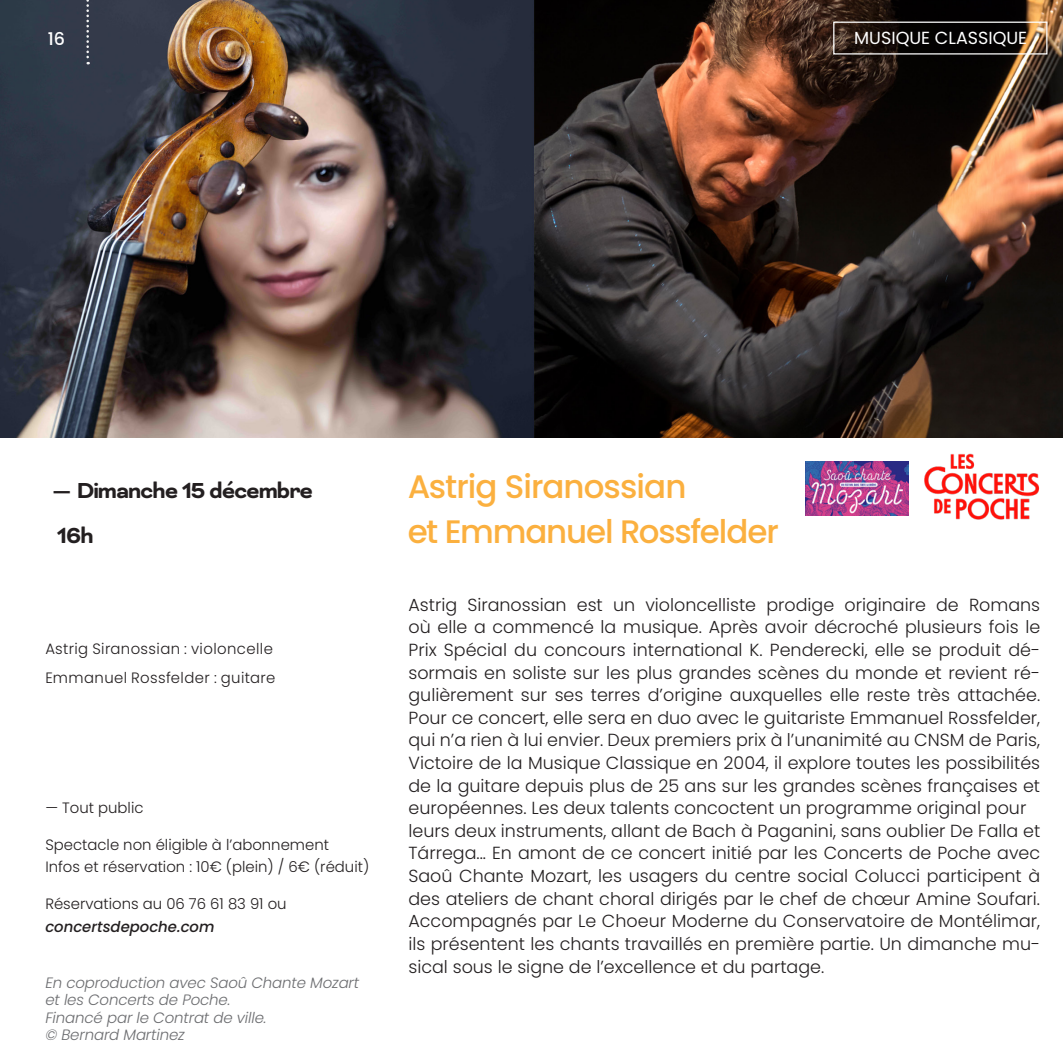
<style>
.page{position:relative;width:1063px;height:1063px;background:#fff}
.page>*{position:absolute;margin:0;border:0;box-sizing:border-box;transform-origin:0 0}
.titre{font:500 32.5px "Poppins";letter-spacing:-.035em;color:#fbb03f}
.DATE{font:700 25px "Bicyclette";letter-spacing:-.04em;color:#231f20}
.TEXTE{font:300 17.5px/22.5px "Poppins";color:#231f20;text-align:justify}
.t1{font:17.5px "Poppins";color:#fff}
.DATE-2{font:500 17.5px "Poppins";color:#fff}
.TEXTE-2{font:300 15px/22.5px "Poppins";color:#231f20}
.TEXTE-3{font:italic 300 15px "Poppins";letter-spacing:-.01em;color:#6c6d70}
.TEXTE-4{font:300 15px "Poppins";letter-spacing:.025em;color:#231f20}
.s1{font-weight:500;font-style:italic}
</style>
<div class="page">
<img style="left:0;top:0;width:1063px;height:438px">
<svg style="left:86px;top:0;width:3px;height:64px"></svg>
<div style="left:833px;top:22px;width:214px;height:33px;border:1px solid #fff"></div>
<img style="left:924px;top:453px;width:116px;height:67px">
<img style="left:805px;top:461px;width:103px;height:54px">
<p class="DATE-2" style="left:48px;top:29px;width:19px">16</p>
<p class="t1" style="left:854px;top:28px;width:175px">MUSIQUE CLASSIQUE</p>
<p class="DATE" style="left:52px;top:475px;width:262px">— Dimanche 15 décembre</p>
<p class="DATE" style="left:57px;top:521px;width:38px">16h</p>
<p class="TEXTE-4" style="left:45px;top:640px;width:229px">Astrig Siranossian : violoncelle</p>
<p class="TEXTE-4" style="left:45px;top:669px;width:231px">Emmanuel Rossfelder : guitare</p>
<p class="TEXTE-2" style="left:45px;top:797px;width:100px">— Tout public</p>
<p class="TEXTE-2" style="left:45px;top:834px;width:325px">Spectacle non éligible à l’abonnement<br>Infos et réservation : 10€ (plein) / 6€ (réduit)</p>
<p class="TEXTE-2" style="left:45px;top:893px;width:243px">Réservations au 06 76 61 83 91 ou <span class="s1">concertsdepoche.com</span></p>
<p class="TEXTE-3" style="left:45px;top:974px;width:315px">En coproduction avec Saoû Chante Mozart</p>
<p class="TEXTE-3" style="left:45px;top:991px;width:187px">et les Concerts de Poche.</p>
<p class="TEXTE-3" style="left:45px;top:1009px;width:223px">Financé par le Contrat de ville.</p>
<p class="TEXTE-3" style="left:45px;top:1026px;width:141px">© Bernard Martinez</p>
<p class="titre" style="left:408px;top:467px;width:280px">Astrig Siranossian</p>
<p class="titre" style="left:408px;top:513px;width:373px">et Emmanuel Rossfelder</p>
<p class="TEXTE" style="left:408px;top:593px;width:633px">Astrig Siranossian est un violoncelliste prodige originaire de Romans où elle a commencé la musique. Après avoir décroché plusieurs fois le Prix Spécial du concours international K. Penderecki, elle se produit dé&shy;sormais en soliste sur les plus grandes scènes du monde et revient ré&shy;gulièrement sur ses terres d’origine auxquelles elle reste très attachée.<br>Pour ce concert, elle sera en duo avec le guitariste Emmanuel Rossfelder, qui n’a rien à lui envier. Deux premiers prix à l’unanimité au CNSM de Paris, Victoire de la Musique Classique en 2004, il explore toutes les possibilités de la guitare depuis plus de 25 ans sur les grandes scènes françaises et européennes. Les deux talents concoctent un programme original pour</p>
<p class="TEXTE" style="left:408px;top:820px;width:633px">leurs deux instruments, allant de Bach à Paganini, sans oublier De Falla et Tárrega... En amont de ce concert initié par les Concerts de Poche avec Saoû Chante Mozart, les usagers du centre social Colucci participent à des ateliers de chant choral dirigés par le chef de chœur Amine Soufari.<br>Accompagnés par Le Choeur Moderne du Conservatoire de Montélimar, ils présentent les chants travaillés en première partie. Un dimanche mu&shy;sical sous le signe de l’excellence et du partage.</p>
</div>
